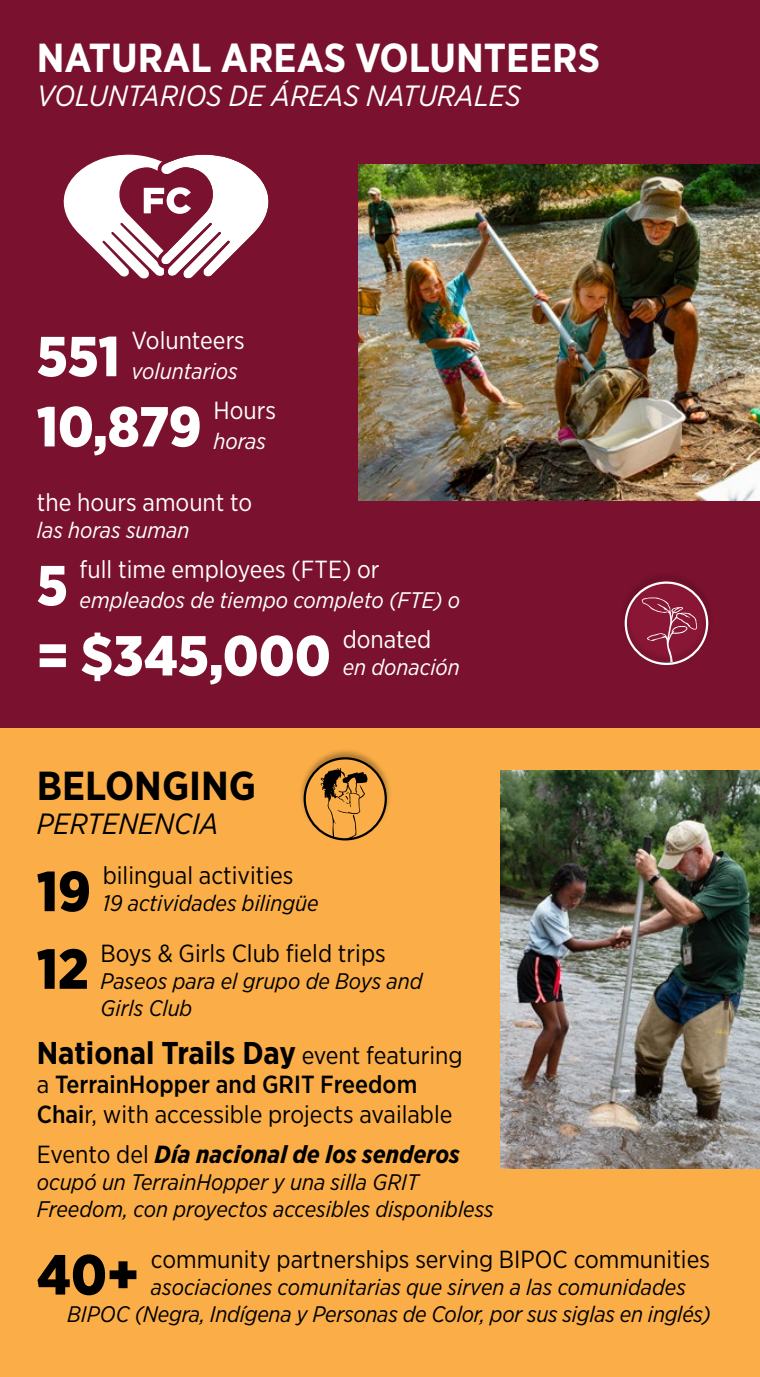
<style>
.page{position:relative;width:760px;height:1377px;background:#fff}
.page>*{position:absolute;margin:0;border:0;box-sizing:border-box;transform-origin:0 0}
.t1{font:900 56.25px "Gotham Narrow";color:#fff}
.t2{font:900 56.25px "Gotham Narrow";color:#000}
.t3{font:700 40.5px "Gotham Narrow";color:#fff}
.t4{font:700 40.5px "Gotham Narrow";color:#000}
.t5{font:700 31.5px "Gotham Narrow";color:#000}
.t6{font:italic 29.25px "Gotham Narrow";color:#fff}
.t7{font:italic 29.25px "Gotham Narrow";color:#000}
.t8{font:24.75px/29.7px "Gotham Narrow";color:#000}
.t9{font:24.75px "Gotham Narrow";color:#fff}
.t10{font:italic 700 24.75px "Gotham Narrow";color:#000}
.t11{font:italic 22.5px/27px "Gotham Narrow";color:#000}
.t12{font:italic 22.5px "Gotham Narrow";color:#fff}
.s1{font-weight:400;font-size:24.75px}
.s2{font-weight:500}
.s3{font-weight:400;font-style:normal}
</style>
<div class="page">
<div style="left:0;top:0;width:759px;height:728px;background:#7a112e"></div>
<div style="left:0;top:728px;width:759px;height:649px;background:#fbae47"></div>
<div style="left:619px;top:571px;width:94px;height:94px;background:#000;opacity:.3"></div>
<div style="left:624px;top:581px;width:84px;height:84px;border:2px solid #fff;border-radius:50%"></div>
<img style="left:358px;top:165px;width:401px;height:336px">
<svg style="left:63px;top:154px;width:206px;height:125px"></svg>
<div style="left:298px;top:747px;width:94px;height:94px;background:#000;opacity:.3"></div>
<div style="left:304px;top:758px;width:81px;height:81px;background:#fbae47;border-radius:50%"></div>
<div style="left:303px;top:757px;width:84px;height:83px;border:2px solid #000;border-radius:50%"></div>
<svg style="left:321px;top:768px;width:46px;height:71px"></svg>
<img style="left:500px;top:770px;width:259px;height:399px">
<h2 class="t3" style="left:37px;top:32px;width:564px">NATURAL AREAS VOLUNTEERS</h2>
<h3 class="t6" style="left:37px;top:77px;width:485px">VOLUNTARIOS DE ÁREAS NATURALES</h3>
<h1 class="t1" style="left:37px;top:319px;width:84px">551</h1>
<p class="t9" style="left:131px;top:325px;width:115px">Volunteers</p>
<p class="t12" style="left:131px;top:357px;width:108px">voluntarios</p>
<h1 class="t1" style="left:37px;top:390px;width:166px">10,879</h1>
<p class="t9" style="left:213px;top:395px;width:64px">Hours</p>
<p class="t12" style="left:213px;top:427px;width:54px">horas</p>
<p class="t9" style="left:37px;top:487px;width:217px">the hours amount to</p>
<p class="t12" style="left:37px;top:516px;width:154px">las horas suman</p>
<h1 class="t1" style="left:37px;top:548px;width:32px">5</h1>
<p class="t9" style="left:80px;top:554px;width:301px">full time employees (FTE) or</p>
<p class="t12" style="left:80px;top:586px;width:382px">empleados de tiempo completo (FTE) o</p>
<h1 class="t1" style="left:37px;top:619px;width:295px">= $345,000</h1>
<p class="t9" style="left:342px;top:624px;width:90px">donated</p>
<p class="t12" style="left:342px;top:654px;width:119px">en donación</p>
<h2 class="t4" style="left:37px;top:760px;width:221px">BELONGING</h2>
<h3 class="t7" style="left:37px;top:805px;width:183px">PERTENENCIA</h3>
<h1 class="t2" style="left:37px;top:854px;width:56px">19</h1>
<p class="t8" style="left:103px;top:860px;width:192px">bilingual activities</p>
<p class="t11" style="left:103px;top:889px;width:217px">19 actividades bilingüe</p>
<h1 class="t2" style="left:37px;top:932px;width:53px">12</h1>
<p class="t8" style="left:100px;top:938px;width:286px">Boys &amp; Girls Club field trips</p>
<p class="t11" style="left:100px;top:967px;width:323px">Paseos para el grupo de Boys and<br>Girls Club</p>
<h3 class="t5" style="left:37px;top:1032px;width:427px">National Trails Day <span class="s1">event featuring</span></h3>
<p class="t8" style="left:37px;top:1069px;width:417px">a <span class="s2">TerrainHopper and GRIT Freedom<br>Chai</span>r, with accessible projects available</p>
<p class="t10" style="left:37px;top:1138px;width:424px"><span class="s3">Evento del</span> Día nacional de los senderos</p>
<p class="t11" style="left:37px;top:1168px;width:458px">ocupó un TerrainHopper y una silla GRIT<br>Freedom, con proyectos accesibles disponibless</p>
<h1 class="t2" style="left:37px;top:1238px;width:104px">40+</h1>
<p class="t8" style="left:151px;top:1244px;width:560px">community partnerships serving BIPOC communities</p>
<p class="t11" style="left:67px;top:1273px;width:645px;text-indent:84px">asociaciones comunitarias que sirven a las comunidades<br>BIPOC (Negra, Indígena y Personas de Color, por sus siglas en inglés)</p>
</div>
